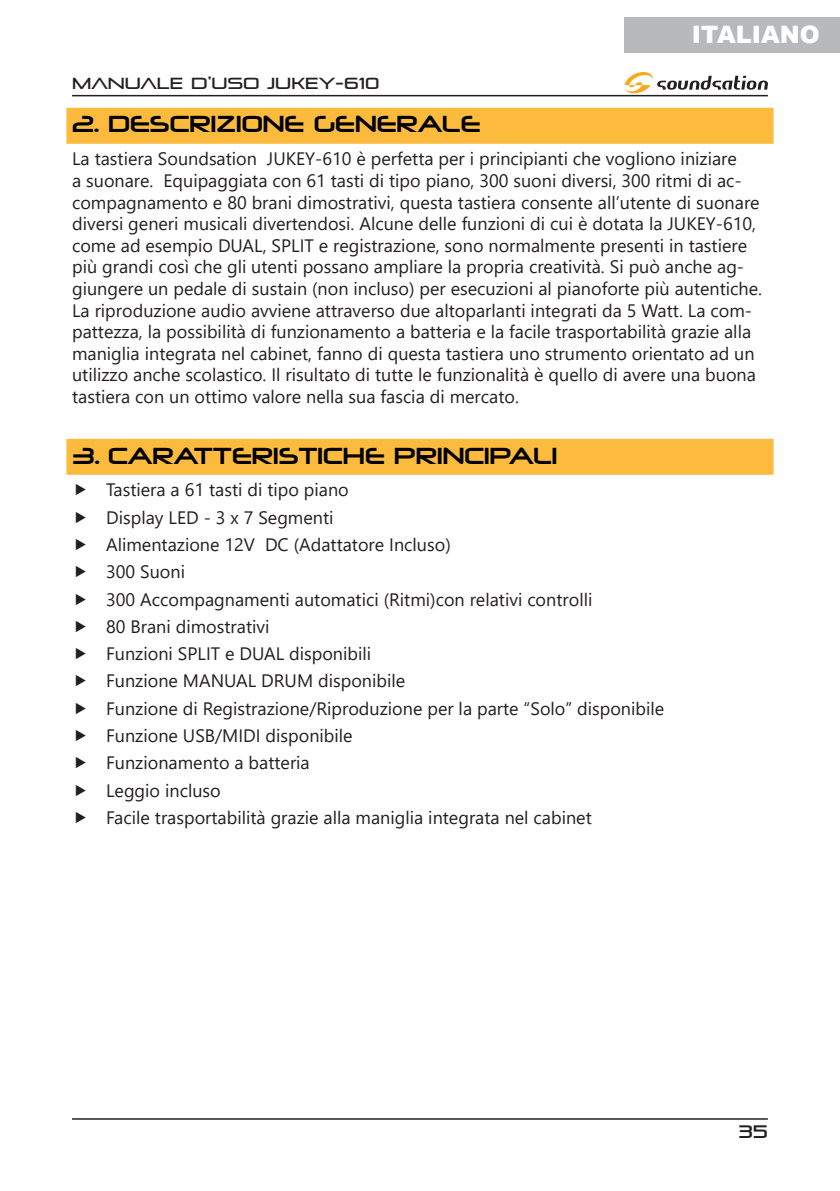
<style>
.page{position:relative;width:840px;height:1191px;background:#fff}
.page>*{position:absolute;margin:0;border:0;box-sizing:border-box;transform-origin:0 0}
.t1{font:900 24px "Arial";color:#fff}
.t2{font:22px "Neuropolitical";color:#000}
.ITA_-_Basic_Text_w_3mm_space_after{font:18px/21.6px "Segoe UI";color:#231f20}
.t3{font:18px "Pirulen";color:#231f20}
.t4{font:16px "Pirulen";color:#231f20}
</style>
<div class="page">
<hr style="left:72px;top:95px;width:695px;height:1px;background:#231f20">
<svg style="left:624px;top:72px;width:143px;height:22px"></svg>
<hr style="left:72px;top:1118px;width:695px;height:1px;background:#231f20">
<div style="left:624px;top:17px;width:215px;height:35px;background:#b8b9bc"></div>
<div style="left:66px;top:108px;width:707px;height:36px;background:#fdbb3e"></div>
<div style="left:66px;top:439px;width:707px;height:36px;background:#fdbb3e"></div>
<h1 class="t1" style="left:691px;top:17px;width:129px">ITALIANO</h1>
<p class="t4" style="left:72px;top:74px;width:309px">MANUALE D’USO JUKEY-610</p>
<p class="t2" style="left:72px;top:110px;width:409px">2. DESCRIZIONE GENERALE</p>
<p class="ITA_-_Basic_Text_w_3mm_space_after" style="left:72px;top:147px;width:691px">La tastiera Soundsation JUKEY-610 è perfetta per i principianti che vogliono iniziare<br>a suonare. Equipaggiata con 61 tasti di tipo piano, 300 suoni diversi, 300 ritmi di ac&shy;compagnamento e 80 brani dimostrativi, questa tastiera consente all’utente di suonare diversi generi musicali divertendosi. Alcune delle funzioni di cui è dotata la JUKEY-610, come ad esempio DUAL, SPLIT e registrazione, sono normalmente presenti in tastiere più grandi così che gli utenti possano ampliare la propria creatività. Si può anche ag&shy;giungere un pedale di sustain (non incluso) per esecuzioni al pianoforte più autentiche.<br>La riproduzione audio avviene attraverso due altoparlanti integrati da 5 Watt. La com&shy;pattezza, la possibilità di funzionamento a batteria e la facile trasportabilità grazie alla maniglia integrata nel cabinet, fanno di questa tastiera uno strumento orientato ad un utilizzo anche scolastico. Il risultato di tutte le funzionalità è quello di avere una buona tastiera con un ottimo valore nella sua fascia di mercato.</p>
<p class="t2" style="left:72px;top:441px;width:486px">3. CARATTERISTICHE PRINCIPALI</p>
<p class="ITA_-_Basic_Text_w_3mm_space_after" style="left:106px;top:477px;width:244px">Tastiera a 61 tasti di tipo piano</p>
<p class="ITA_-_Basic_Text_w_3mm_space_after" style="left:106px;top:505px;width:229px">Display LED - 3 x 7 Segmenti</p>
<p class="ITA_-_Basic_Text_w_3mm_space_after" style="left:106px;top:532px;width:346px">Alimentazione 12V DC (Adattatore Incluso)</p>
<p class="ITA_-_Basic_Text_w_3mm_space_after" style="left:106px;top:559px;width:80px">300 Suoni</p>
<p class="ITA_-_Basic_Text_w_3mm_space_after" style="left:106px;top:587px;width:487px">300 Accompagnamenti automatici (Ritmi)con relativi controlli</p>
<p class="ITA_-_Basic_Text_w_3mm_space_after" style="left:106px;top:614px;width:165px">80 Brani dimostrativi</p>
<p class="ITA_-_Basic_Text_w_3mm_space_after" style="left:106px;top:641px;width:266px">Funzioni SPLIT e DUAL disponibili</p>
<p class="ITA_-_Basic_Text_w_3mm_space_after" style="left:106px;top:668px;width:300px">Funzione MANUAL DRUM disponibile</p>
<p class="ITA_-_Basic_Text_w_3mm_space_after" style="left:106px;top:696px;width:559px">Funzione di Registrazione/Riproduzione per la parte “Solo” disponibile</p>
<p class="ITA_-_Basic_Text_w_3mm_space_after" style="left:106px;top:723px;width:248px">Funzione USB/MIDI disponibile</p>
<p class="ITA_-_Basic_Text_w_3mm_space_after" style="left:106px;top:750px;width:205px">Funzionamento a batteria</p>
<p class="ITA_-_Basic_Text_w_3mm_space_after" style="left:106px;top:777px;width:116px">Leggio incluso</p>
<p class="ITA_-_Basic_Text_w_3mm_space_after" style="left:106px;top:805px;width:487px">Facile trasportabilità grazie alla maniglia integrata nel cabinet</p>
<p class="t3" style="left:738px;top:1120px;width:31px">35</p>
</div>
